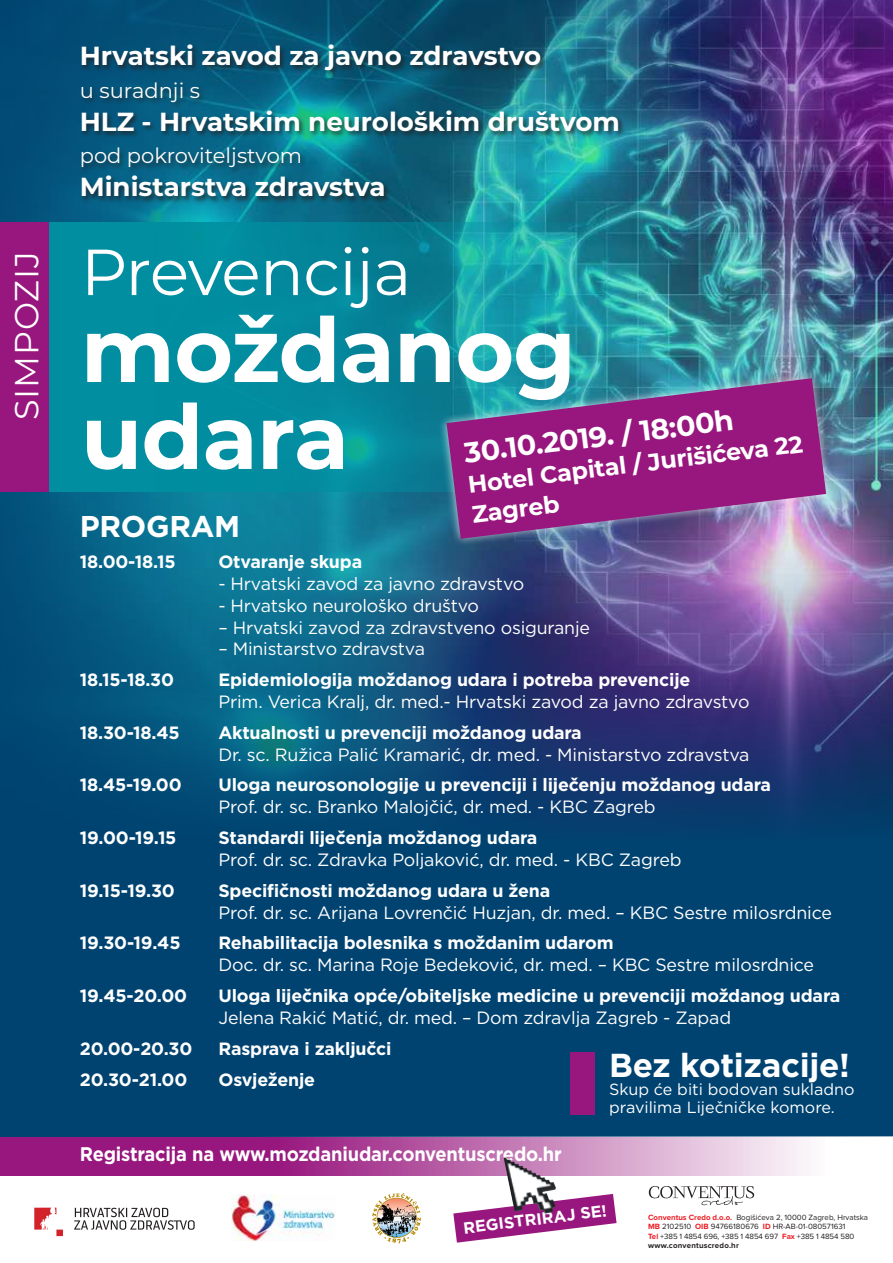
<style>
.page{position:relative;width:893px;height:1263px;background:#fff}
.page>*{position:absolute;margin:0;border:0;box-sizing:border-box;transform-origin:0 0}
.t1{font:700 89.55px/86.8px "Montserrat";letter-spacing:-.01em;color:#fff}
.t2{font:64.95px "Montserrat";letter-spacing:-.01em;color:#fff}
.t3{font:33.45px "Montserrat";letter-spacing:.025em;color:#fff}
.t4{font:700 33.15px "Gotham";letter-spacing:-.01em;color:#fff}
.t5{font:700 30px "Gotham";letter-spacing:-.01em;color:#fff}
.t6{font:700 28.5px "Montserrat";color:#fff}
.t7{font:700 26.1px "Montserrat";color:#fff}
.t8{font:700 23.85px/30.3px "Montserrat";color:#fff}
.t9{font:21px "Montserrat";color:#fff}
.t10{font:700 19.8px "Gotham";letter-spacing:-.01em;color:#fff;scale:.93 1}
.t11{font:17.85px "Gotham";letter-spacing:-.01em;color:#fff}
.t12{font:700 17.85px "Gotham";letter-spacing:-.01em;color:#fff}
.t13{font:700 16.35px "Gotham";color:#fff}
.t14{font:16.05px/17.7px "Gotham";color:#fff}
.t15{font:7.95px/9.4px "Proxima Nova";color:#231f20}
.s1{font-weight:700;color:#ed1d24}
.s2{font-weight:700}
</style>
<div class="page">
<div style="left:0;top:843px;width:893px;height:294px;background:#004371"></div>
<img style="left:0;top:0;width:893px;height:843px">
<svg style="left:74px;top:1208px;width:121px;height:22px"></svg>
<svg style="left:34px;top:1208px;width:29px;height:28px"></svg>
<svg style="left:649px;top:1186px;width:105px;height:19px"></svg>
<svg style="left:453px;top:1194px;width:164px;height:49px"></svg>
<div style="left:80px;top:44px;width:546px;height:160px;background:#231f20;opacity:.75"></div>
<div style="left:571px;top:1053px;width:24px;height:62px;background:#98177e"></div>
<svg style="left:0;top:1137px;width:809px;height:39px;background:#b75fa5"></svg>
<img style="left:504px;top:1157px;width:52px;height:57px">
<img style="left:231px;top:1194px;width:104px;height:46px">
<svg style="left:49px;top:222px;width:654px;height:269px;background:#0b8e9e"></svg>
<div style="left:0;top:222px;width:49px;height:269px;background:#98177e"></div>
<img style="left:436px;top:368px;width:400px;height:181px">
<img style="left:446px;top:378px;width:380px;height:161px">
<img style="left:372px;top:1193px;width:49px;height:50px">
<h3 class="t3" style="left:4px;top:420px;width:170px;rotate:-90deg">SIMPOZIJ</h3>
<h3 class="t7" style="left:80px;top:37px;width:463px">Hrvatski zavod za javno zdravstvo</h3>
<p class="t9" style="left:80px;top:76px;width:122px">u suradnji s</p>
<h3 class="t7" style="left:80px;top:103px;width:542px">HLZ - Hrvatskim neurološkim društvom</h3>
<p class="t9" style="left:80px;top:142px;width:224px">pod pokroviteljstvom</p>
<h3 class="t7" style="left:80px;top:168px;width:307px">Ministarstva zdravstva</h3>
<h2 class="t2" style="left:81px;top:227px;width:332px">Prevencija</h2>
<h1 class="t1" style="left:81px;top:302px;width:497px">moždanog udara</h1>
<h3 class="t6" style="left:462px;top:432px;width:273px;rotate:-7deg">30.10.2019. / 18:00h</h3>
<h3 class="t8" style="left:466px;top:468px;width:338px;rotate:-7deg">Hotel Capital / Jurišićeva 22<br>Zagreb</h3>
<h3 class="t5" style="left:80px;top:507px;width:162px">PROGRAM</h3>
<p class="t12" style="left:80px;top:550px;width:97px">18.00-18.15</p>
<p class="t12" style="left:218px;top:550px;width:145px">Otvaranje skupa</p>
<p class="t11" style="left:218px;top:572px;width:307px">- Hrvatski zavod za javno zdravstvo</p>
<p class="t11" style="left:218px;top:594px;width:262px">- Hrvatsko neurološko društvo</p>
<p class="t11" style="left:218px;top:616px;width:373px">– Hrvatski zavod za zdravstveno osiguranje</p>
<p class="t11" style="left:218px;top:638px;width:208px">– Ministarstvo zdravstva</p>
<p class="t12" style="left:80px;top:668px;width:96px">18.15-18.30</p>
<p class="t12" style="left:218px;top:668px;width:473px">Epidemiologija moždanog udara i potreba prevencije</p>
<p class="t11" style="left:218px;top:690px;width:533px">Prim. Verica Kralj, dr. med.- Hrvatski zavod za javno zdravstvo</p>
<p class="t12" style="left:80px;top:721px;width:102px">18.30-18.45</p>
<p class="t12" style="left:218px;top:721px;width:365px">Aktualnosti u prevenciji moždanog udara</p>
<p class="t11" style="left:218px;top:743px;width:533px">Dr. sc. Ružica Palić Kramarić, dr. med. - Ministarstvo zdravstva</p>
<p class="t12" style="left:80px;top:773px;width:103px">18.45-19.00</p>
<p class="t12" style="left:218px;top:773px;width:554px">Uloga neurosonologije u prevenciji i liječenju moždanog udara</p>
<p class="t11" style="left:218px;top:795px;width:439px">Prof. dr. sc. Branko Malojčić, dr. med. - KBC Zagreb</p>
<p class="t12" style="left:80px;top:826px;width:98px">19.00-19.15</p>
<p class="t12" style="left:218px;top:826px;width:320px">Standardi liječenja moždanog udara</p>
<p class="t11" style="left:218px;top:848px;width:465px">Prof. dr. sc. Zdravka Poljaković, dr. med. - KBC Zagreb</p>
<p class="t12" style="left:80px;top:878px;width:97px">19.15-19.30</p>
<p class="t12" style="left:218px;top:878px;width:333px">Specifičnosti moždanog udara u žena</p>
<p class="t11" style="left:218px;top:901px;width:615px">Prof. dr. sc. Arijana Lovrenčić Huzjan, dr. med. – KBC Sestre milosrdnice</p>
<p class="t12" style="left:80px;top:931px;width:102px">19.30-19.45</p>
<p class="t12" style="left:218px;top:931px;width:397px">Rehabilitacija bolesnika s moždanim udarom</p>
<p class="t11" style="left:218px;top:953px;width:597px">Doc. dr. sc. Marina Roje Bedeković, dr. med. – KBC Sestre milosrdnice</p>
<p class="t12" style="left:80px;top:984px;width:109px">19.45-20.00</p>
<p class="t12" style="left:218px;top:984px;width:623px">Uloga liječnika opće/obiteljske medicine u prevenciji moždanog udara</p>
<p class="t11" style="left:218px;top:1006px;width:514px">Jelena Rakić Matić, dr. med. – Dom zdravlja Zagreb - Zapad</p>
<p class="t12" style="left:80px;top:1036px;width:114px">20.00-20.30</p>
<p class="t12" style="left:218px;top:1036px;width:175px">Rasprava i zaključci</p>
<p class="t12" style="left:80px;top:1067px;width:109px">20.30-21.00</p>
<p class="t12" style="left:218px;top:1067px;width:98px">Osvježenje</p>
<h3 class="t4" style="left:609px;top:1044px;width:242px">Bez kotizacije!</h3>
<p class="t14" style="left:609px;top:1080px;width:247px">Skup će biti bodovan sukladno pravilima Liječničke komore.</p>
<p class="t10" style="left:80px;top:1140px;width:520px">Registracija na www.mozdaniudar.conventuscredo.hr</p>
<p class="t13" style="left:462px;top:1217px;width:146px;rotate:-7deg">REGISTRIRAJ SE!</p>
<p class="t15" style="left:648px;top:1213px;width:221px"><span class="s1">Conventus Credo d.o.o.</span> Bogišićeva 2, 10000 Zagreb, Hrvatska <span class="s1">MB</span> 2102510 <span class="s1">OIB</span> 94766180676 <span class="s1">ID</span> HR-AB-01-080571631<br><span class="s1">Tel</span> +385 1 4854 696, +385 1 4854 697 <span class="s1">Fax</span> +385 1 4854 580 <span class="s2">www.conventuscredo.hr</span></p>
</div>
